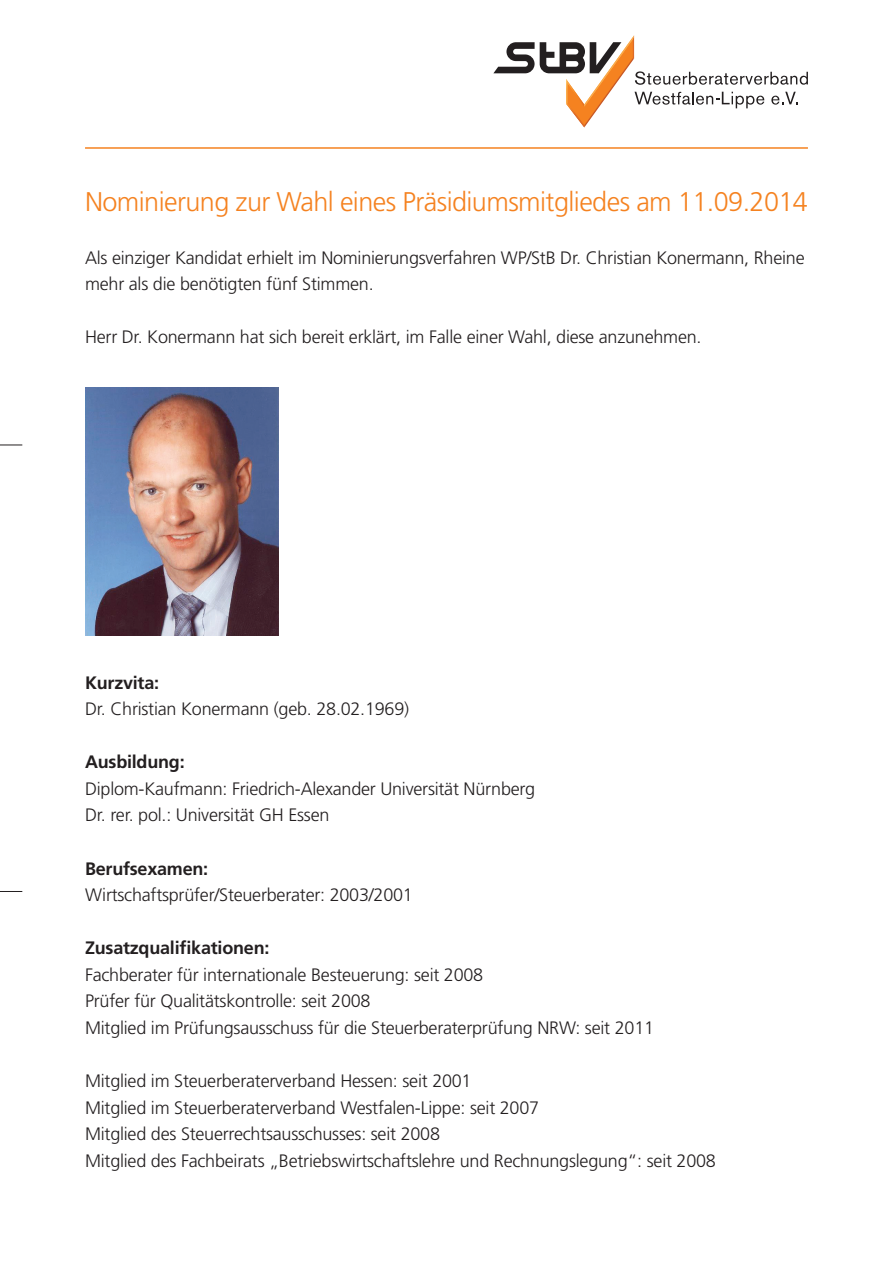
<style>
.page{position:relative;width:893px;height:1263px;background:#fff}
.page>*{position:absolute;margin:0;border:0;box-sizing:border-box;transform-origin:0 0}
.t1{font:300 27px "Frutiger LT Std";letter-spacing:-.02em;color:#f58220}
.t2{font:300 18px/26.5px "Frutiger LT Std";letter-spacing:-.015em;color:#231f20}
.t3{font:700 18px "Frutiger LT Std";letter-spacing:-.015em;color:#231f20}
</style>
<div class="page">
<svg style="left:493px;top:35px;width:315px;height:92px"></svg>
<hr style="left:85px;top:147px;width:723px;height:2px;background:#f58220">
<svg style="left:0;top:445px;width:22px;height:1px"></svg>
<svg style="left:0;top:891px;width:22px;height:1px"></svg>
<img style="left:85px;top:388px;width:193px;height:247px">
<h1 class="t1" style="left:85px;top:186px;width:724px">Nominierung zur Wahl eines Präsidiumsmitgliedes am 11.09.2014</h1>
<p class="t2" style="left:85px;top:245px;width:721px">Als einziger Kandidat erhielt im Nominierungsverfahren WP/StB Dr. Christian Konermann, Rheine mehr als die benötigten fünf Stimmen.</p>
<p class="t2" style="left:85px;top:324px;width:618px">Herr Dr. Konermann hat sich bereit erklärt, im Falle einer Wahl, diese anzunehmen.</p>
<p class="t3" style="left:85px;top:672px;width:76px">Kurzvita:</p>
<p class="t2" style="left:85px;top:696px;width:326px">Dr. Christian Konermann (geb. 28.02.1969)</p>
<p class="t3" style="left:85px;top:751px;width:101px">Ausbildung:</p>
<p class="t2" style="left:85px;top:776px;width:452px">Diplom-Kaufmann: Friedrich-Alexander Universität Nürnberg<br>Dr. rer. pol.: Universität GH Essen</p>
<p class="t3" style="left:85px;top:858px;width:125px">Berufsexamen:</p>
<p class="t2" style="left:85px;top:882px;width:329px">Wirtschaftsprüfer/Steuerberater: 2003/2001</p>
<p class="t3" style="left:85px;top:937px;width:186px">Zusatzqualifikationen:</p>
<p class="t2" style="left:85px;top:961px;width:571px">Fachberater für internationale Besteuerung: seit 2008<br>Prüfer für Qualitätskontrolle: seit 2008<br>Mitglied im Prüfungsausschuss für die Steuerberaterprüfung NRW: seit 2011</p>
<p class="t2" style="left:85px;top:1068px;width:632px">Mitglied im Steuerberaterverband Hessen: seit 2001<br>Mitglied im Steuerberaterverband Westfalen-Lippe: seit 2007<br>Mitglied des Steuerrechtsausschusses: seit 2008<br>Mitglied des Fachbeirats „Betriebswirtschaftslehre und Rechnungslegung“: seit 2008</p>
</div>
